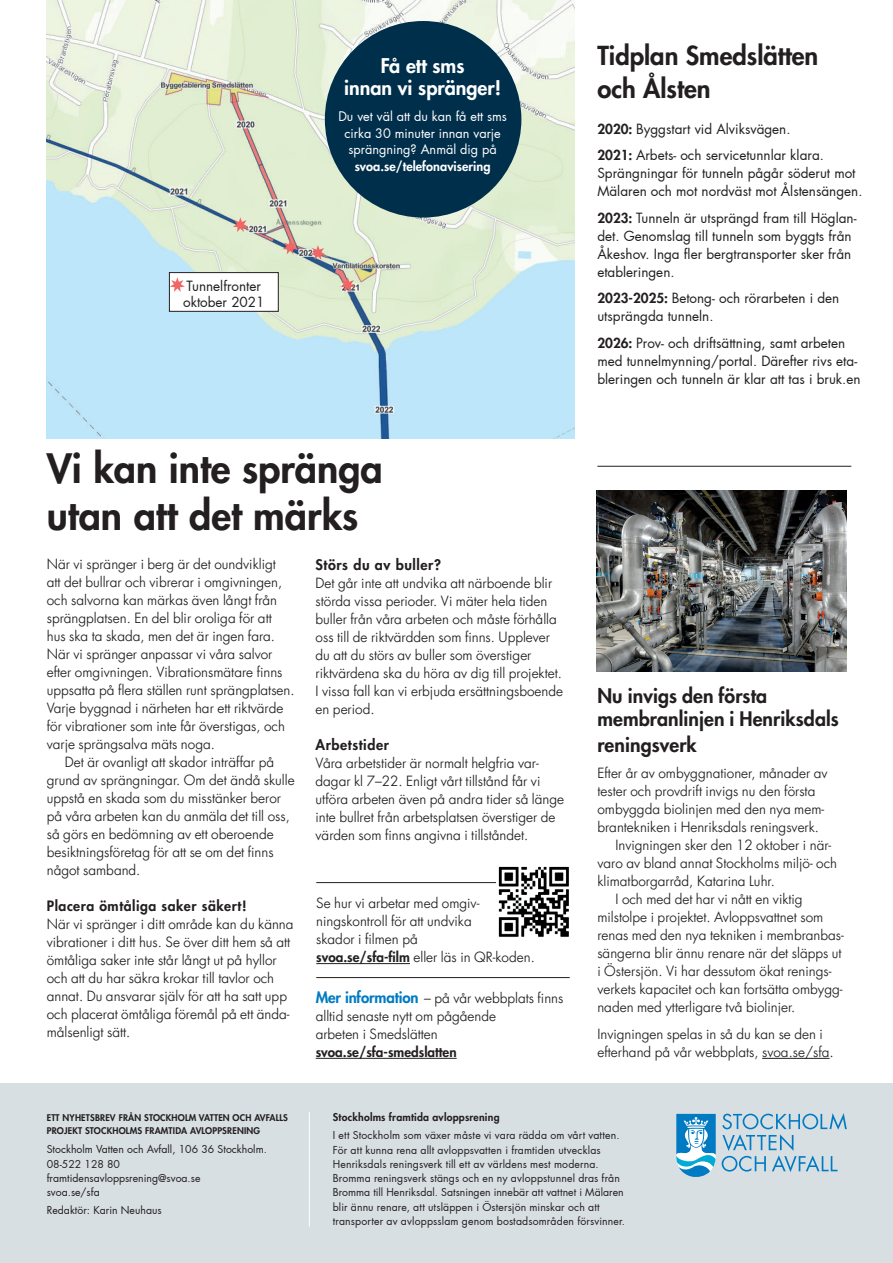
<style>
.page{position:relative;width:893px;height:1263px;background:#fff}
.page>*{position:absolute;margin:0;border:0;box-sizing:border-box;transform-origin:0 0}
.t1{font:800 39.45px/47.4px "Futura LT Pro";color:#231f20}
.t2{font:800 25.5px/33px "Futura LT Pro";color:#231f20}
.t3{font:800 19.8px/22.5px "Futura LT Pro";color:#fff;text-align:center}
.t4{font:800 19.5px/23.4px "Futura LT Pro";letter-spacing:.005em;color:#231f20}
.t5{font:800 14.25px "Futura LT Pro";letter-spacing:.04em;color:#231f20}
.t6{font:800 13.95px "Futura LT Pro";letter-spacing:.04em;color:#231f20}
.t7{font:13.5px/18px "Futura L Tfor SVOA Sm Lt";color:#231f20}
.t8{font:13.5px/18px "Futura";color:#231f20}
.t9{font:800 13.5px "Futura LT Pro";color:#231f20}
.t10{font:12.75px/17px "Futura";color:#fff;text-align:center}
.t11{font:800 12.75px "Futura LT Pro";letter-spacing:.005em;color:#fff}
.t12{font:10.5px/14.2px "Futura";letter-spacing:.01em;color:#231f20}
.t13{font:800 10.5px "Futura LT Pro";letter-spacing:.02em;color:#231f20}
.t14{font:800 9px/13.5px "Futura LT Pro";letter-spacing:.02em;color:#231f20}
.s1{font-family:"Futura LT Pro";font-weight:800}
.s2{font-family:"Futura LT Pro";font-weight:800;font-size:15.15px;color:#007ac2}
.s3{font-size:14.1px}
</style>
<div class="page">
<img style="left:47px;top:0;width:527px;height:438px">
<div style="left:0;top:1084px;width:893px;height:179px;background:#d8dfe3"></div>
<svg style="left:676px;top:1114px;width:40px;height:63px;background:#61afd9"></svg>
<svg style="left:722px;top:1113px;width:125px;height:59px"></svg>
<hr style="left:309px;top:1112px;width:1px;height:114px;background:#fff">
<div style="left:325px;top:21px;width:196px;height:197px;background:#002f4c;border-radius:50%"></div>
<hr style="left:762px;top:1058px;width:68px;height:1px;background:#231f20">
<hr style="left:316px;top:1058px;width:141px;height:1px;background:#231f20">
<img style="left:597px;top:490px;width:249px;height:181px">
<hr style="left:597px;top:466px;width:254px;height:1px;background:#231f20">
<hr style="left:316px;top:882px;width:254px;height:1px;background:#231f20">
<hr style="left:316px;top:977px;width:254px;height:1px;background:#231f20">
<hr style="left:316px;top:963px;width:94px;height:1px;background:#231f20">
<img style="left:497px;top:866px;width:73px;height:71px">
<svg style="left:233px;top:217px;width:15px;height:15px"></svg>
<svg style="left:340px;top:277px;width:15px;height:15px"></svg>
<svg style="left:282px;top:240px;width:16px;height:14px"></svg>
<svg style="left:310px;top:245px;width:16px;height:15px"></svg>
<div style="left:169px;top:273px;width:109px;height:38px;background:#fff"></div>
<div style="left:169px;top:272px;width:110px;height:40px;border:1px solid #231f20"></div>
<svg style="left:170px;top:277px;width:15px;height:15px"></svg>
<p class="t8" style="left:183px;top:278px;width:83px;line-height:16.2px">Tunnelfronter oktober 2021</p>
<h3 class="t3" style="left:344px;top:53px;width:158px">Få ett sms<br>innan vi spränger!</h3>
<p class="t10" style="left:338px;top:108px;width:170px">Du vet väl att du kan få ett sms cirka 30 minuter innan varje sprängning? Anmäl dig på</p>
<p class="t11" style="left:355px;top:157px;width:137px">svoa.se/telefonavisering</p>
<h1 class="t1" style="left:47px;top:443px;width:338px">Vi kan inte spränga utan att det märks</h1>
<p class="t7" style="left:47px;top:555px;width:231px">När vi spränger i berg är det oundvikligt</p>
<p class="t7" style="left:47px;top:573px;width:237px">att det bullrar och vibrerar i omgivningen,</p>
<p class="t7" style="left:47px;top:591px;width:232px">och salvorna kan märkas även långt från</p>
<p class="t7" style="left:47px;top:609px;width:227px">sprängplatsen. En del blir oroliga för att</p>
<p class="t7" style="left:47px;top:627px;width:230px">hus ska ta skada, men det är ingen fara.</p>
<p class="t7" style="left:47px;top:645px;width:227px">När vi spränger anpassar vi våra salvor</p>
<p class="t7" style="left:47px;top:663px;width:237px">efter omgivningen. Vibrationsmätare finns</p>
<p class="t7" style="left:47px;top:681px;width:249px">uppsatta på flera ställen runt sprängplatsen.</p>
<p class="t7" style="left:47px;top:699px;width:238px">Varje byggnad i närheten har ett riktvärde</p>
<p class="t7" style="left:47px;top:717px;width:240px">för vibrationer som inte får överstigas, och</p>
<p class="t7" style="left:47px;top:735px;width:170px">varje sprängsalva mäts noga.</p>
<p class="t7" style="left:65px;top:753px;width:211px">Det är ovanligt att skador inträffar på</p>
<p class="t7" style="left:47px;top:771px;width:249px">grund av sprängningar. Om det ändå skulle</p>
<p class="t7" style="left:47px;top:789px;width:236px">uppstå en skada som du misstänker beror</p>
<p class="t7" style="left:47px;top:807px;width:245px">på våra arbeten kan du anmäla det till oss,</p>
<p class="t7" style="left:47px;top:825px;width:228px">så görs en bedömning av ett oberoende</p>
<p class="t7" style="left:47px;top:843px;width:228px">besiktningsföretag för att se om det finns</p>
<p class="t7" style="left:47px;top:861px;width:95px">något samband.</p>
<p class="t6" style="left:47px;top:895px;width:201px">Placera ömtåliga saker säkert!</p>
<p class="t7" style="left:47px;top:915px;width:248px">När vi spränger i ditt område kan du känna vibrationer i ditt hus. Se över ditt hem så att ömtåliga saker inte står långt ut på hyllor och att du har säkra krokar till tavlor och annat. Du ansvarar själv för att ha satt upp och placerat ömtåliga föremål på ett ända&shy;målsenligt sätt.</p>
<p class="t5" style="left:316px;top:554px;width:127px">Störs du av buller?</p>
<p class="t7" style="left:316px;top:574px;width:249px">Det går inte att undvika att närboende blir störda vissa perioder. Vi mäter hela tiden buller från våra arbeten och måste förhålla oss till de riktvärdden som finns. Upplever du att du störs av buller som överstiger riktvärdena ska du höra av dig till projektet.<br>I vissa fall kan vi erbjuda ersättningsboende en period.</p>
<p class="t5" style="left:316px;top:734px;width:75px">Arbetstider</p>
<p class="t7" style="left:316px;top:754px;width:250px">Våra arbetstider är normalt helgfria var&shy;dagar kl 7–22. Enligt vårt tillstånd får vi utföra arbeten även på andra tider så länge inte bullret från arbetsplatsen överstiger de värden som finns angivna i tillståndet.</p>
<p class="t7" style="left:316px;top:894px;width:220px">Se hur vi arbetar med omgiv&shy;ningskontroll för att undvika<br>skador i filmen på<br><span class="s1">svoa.se/sfa-film</span> eller läs in QR-koden.</p>
<p class="t7" style="left:316px;top:989px;width:249px"><span class="s2">Mer information</span> – på vår webbplats finns alltid senaste nytt om pågående<br>arbeten i Smedslätten</p>
<p class="t9" style="left:316px;top:1042px;width:142px">svoa.se/sfa-smedslatten</p>
<h2 class="t2" style="left:597px;top:38px;width:222px">Tidplan Smedslätten och Ålsten</h2>
<p class="t8" style="left:597px;top:116px;width:228px;line-height:26.5px"><span class="s1">2020:</span> Byggstart vid Alviksvägen.<br><span class="s1">2021:</span> Arbets- och servicetunnlar klara.</p>
<p class="t8" style="left:597px;top:164px;width:267px">Sprängningar för tunneln pågår söderut mot<br>Mälaren och mot nordväst mot Ålstensängen.</p>
<p class="t8" style="left:597px;top:209px;width:261px"><span class="s1">2023:</span> Tunneln är utsprängd fram till Höglan&shy;det. Genomslag till tunneln som byggts från Åkeshov. Inga fler bergtransporter sker från etableringen.</p>
<p class="t8" style="left:597px;top:289px;width:243px"><span class="s1">2023-2025:</span> Betong- och rörarbeten i den utsprängda tunneln.</p>
<p class="t8" style="left:597px;top:334px;width:265px"><span class="s1">2026:</span> Prov- och driftsättning, samt arbeten med tunnelmynning/portal. Därefter rivs eta&shy;bleringen och tunneln är klar att tas i bruk.en</p>
<h3 class="t4" style="left:597px;top:683px;width:243px">Nu invigs den första membranlinjen i Henriksdals</h3>
<h3 class="t4" style="left:597px;top:732px;width:101px">reningsverk</h3>
<p class="t7" style="left:597px;top:764px;width:232px">Efter år av ombyggnationer, månader av</p>
<p class="t7" style="left:597px;top:782px;width:219px">tester och provdrift invigs nu den första</p>
<p class="t7" style="left:597px;top:800px;width:228px">ombyggda biolinjen med den nya mem-</p>
<p class="t7" style="left:597px;top:818px;width:223px">brantekniken i Henriksdals reningsverk.</p>
<p class="t7" style="left:615px;top:836px;width:217px">Invigningen sker den 12 oktober i när-</p>
<p class="t7" style="left:597px;top:854px;width:241px">varo av bland annat Stockholms miljö- och</p>
<p class="t7" style="left:597px;top:872px;width:179px">klimatborgarråd, Katarina Luhr.</p>
<p class="t7" style="left:615px;top:890px;width:189px">I och med det har vi nått en viktig</p>
<p class="t7" style="left:597px;top:908px;width:227px">milstolpe i projektet. Avloppsvattnet som</p>
<p class="t7" style="left:597px;top:926px;width:248px">renas med den nya tekniken i membranbas-</p>
<p class="t7" style="left:597px;top:944px;width:246px">sängerna blir ännu renare när det släpps ut</p>
<p class="t7" style="left:597px;top:962px;width:236px">i Östersjön. Vi har dessutom ökat renings-</p>
<p class="t7" style="left:597px;top:980px;width:247px">verkets kapacitet och kan fortsätta ombygg-</p>
<p class="t7" style="left:597px;top:998px;width:200px">naden med ytterligare två biolinjer.</p>
<p class="t7" style="left:597px;top:1024px;width:238px;line-height:18.8px">Invigningen spelas in så du kan se den i efterhand på vår webbplats, svoa.se/sfa<span class="s3">.</span></p>
<p class="t14" style="left:47px;top:1110px;width:243px">ETT NYHETSBREV FRÅN STOCKHOLM VATTEN OCH AVFALLS<br>PROJEKT STOCKHOLMS FRAMTIDA AVLOPPSRENING</p>
<p class="t12" style="left:47px;top:1142px;width:222px">Stockholm Vatten och Avfall, 106 36 Stockholm.<br>08-522 128 80 framtidensavloppsrening@svoa.se<br>svoa.se/sfa</p>
<p class="t12" style="left:47px;top:1203px;width:116px">Redaktör: Karin Neuhaus</p>
<p class="t13" style="left:333px;top:1109px;width:168px">Stockholms framtida avloppsrening</p>
<p class="t12" style="left:333px;top:1128px;width:294px">I ett Stockholm som växer måste vi vara rädda om vårt vatten.<br>För att kunna rena allt avloppsvatten i framtiden utvecklas Henriksdals reningsverk till ett av världens mest moderna.<br>Bromma reningsverk stängs och en ny avloppstunnel dras från Bromma till Henriksdal. Satsningen innebär att vattnet i Mälaren blir ännu renare, att utsläppen i Östersjön minskar och att transporter av avloppsslam genom bostadsområden försvinner.</p>
</div>
